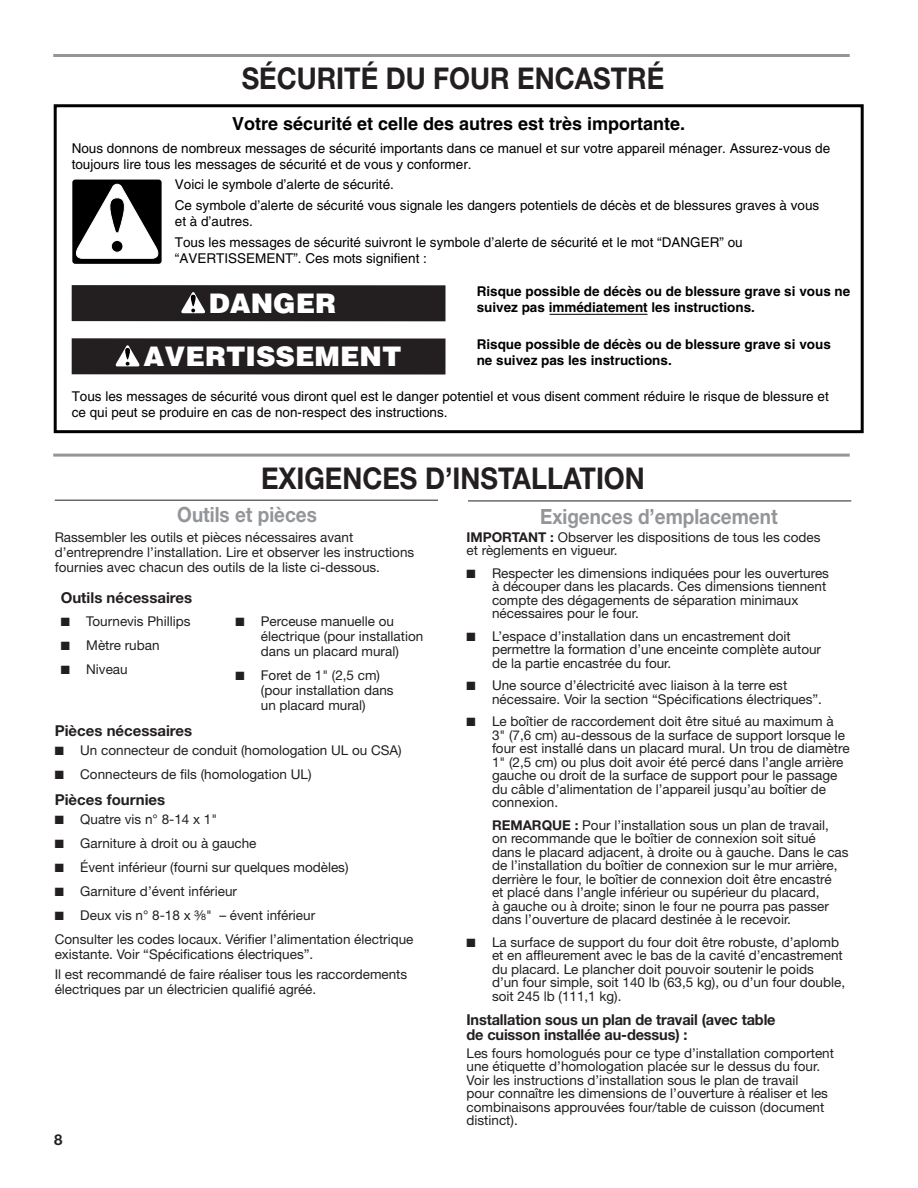
<style>
.page{position:relative;width:918px;height:1188px;background:#fff}
.page>*{position:absolute;margin:0;border:0;box-sizing:border-box;transform-origin:0 0}
.t1{font:700 30px "Helvetica Neue LT Std";color:#231f20;scale:.9 1}
.t2{font:900 27px "Helvetica";color:#fff}
.t3{font:700 21px "Helvetica Neue LT Std";color:#939598;scale:.9 1}
.t4{font:700 18px "Helvetica";color:#000}
.t5{font:700 15px/15px "Helvetica Neue LT Std";letter-spacing:-.01em;color:#231f20}
.t6{font:700 15px "Helvetica Neue LT Std";color:#231f20}
.t7{font:13.5px/13.5px "Helvetica Neue LT Std";color:#231f20}
.t8{font:13.5px/15.8px "Helvetica";color:#000}
.t9{font:700 13.5px/15.8px "Helvetica";color:#000}
.s1{font-weight:700}
.s2{font-size:9px}
</style>
<div class="page">
<hr style="left:53px;top:54px;width:797px;height:3px;background:#939598">
<svg style="left:260px;top:453px;width:386px;height:1px"></svg>
<hr style="left:53px;top:454px;width:797px;height:3px;background:#939598">
<hr style="left:55px;top:500px;width:383px;height:1px;background:#231f20">
<hr style="left:468px;top:501px;width:383px;height:1px;background:#231f20">
<hr style="left:550px;top:314px;width:98px;height:1px;background:#000">
<div style="left:54px;top:104px;width:810px;height:329px;border:3px solid #000"></div>
<div style="left:72px;top:180px;width:90px;height:84px;border:3px solid #000;border-radius:2px"></div>
<svg style="left:73px;top:184px;width:87px;height:75px"></svg>
<div style="left:72px;top:338px;width:373px;height:37px;background:#231f20"></div>
<div style="left:72px;top:285px;width:373px;height:36px;background:#231f20"></div>
<svg style="left:181px;top:292px;width:24px;height:21px"></svg>
<svg style="left:115px;top:345px;width:25px;height:21px"></svg>
<p class="t1" style="left:242px;top:60px;width:471px">SÉCURITÉ DU FOUR ENCASTRÉ</p>
<p class="t4" style="left:232px;top:113px;width:455px">Votre sécurité et celle des autres est très importante.</p>
<p class="t8" style="left:72px;top:140px;width:760px">Nous donnons de nombreux messages de sécurité importants dans ce manuel et sur votre appareil ménager. Assurez-vous de toujours lire tous les messages de sécurité et de vous y conformer.</p>
<p class="t8" style="left:175px;top:174px;width:646px;line-height:21px">Voici le symbole d’alerte de sécurité.<br>Ce symbole d’alerte de sécurité vous signale les dangers potentiels de décès et de blessures graves à vous</p>
<p class="t8" style="left:175px;top:211px;width:569px;line-height:21px">et à d’autres.<br>Tous les messages de sécurité suivront le symbole d’alerte de sécurité et le mot “DANGER” ou</p>
<p class="t8" style="left:175px;top:250px;width:254px">“AVERTISSEMENT”. Ces mots signifient :</p>
<p class="t9" style="left:477px;top:283px;width:375px">Risque possible de décès ou de blessure grave si vous ne suivez pas immédiatement les instructions.</p>
<p class="t9" style="left:477px;top:337px;width:356px">Risque possible de décès ou de blessure grave si vous ne suivez pas les instructions.</p>
<p class="t8" style="left:72px;top:389px;width:759px">Tous les messages de sécurité vous diront quel est le danger potentiel et vous disent comment réduire le risque de blessure et ce qui peut se produire en cas de non-respect des instructions.</p>
<p class="t2" style="left:209px;top:286px;width:129px">DANGER</p>
<p class="t2" style="left:144px;top:339px;width:259px">AVERTISSEMENT</p>
<p class="t1" style="left:261px;top:459px;width:428px">EXIGENCES D’INSTALLATION</p>
<p class="t3" style="left:177px;top:502px;width:157px">Outils et pièces</p>
<p class="t7" style="left:55px;top:529px;width:361px;line-height:15px">Rassembler les outils et pièces nécessaires avant d’entreprendre l’installation. Lire et observer les instructions fournies avec chacun des outils de la liste ci-dessous.</p>
<p class="t5" style="left:61px;top:590px;width:133px">Outils nécessaires</p>
<p class="t7" style="left:61px;top:614px;width:131px">■ Tournevis Phillips</p>
<p class="t7" style="left:61px;top:638px;width:100px">■ Mètre ruban</p>
<p class="t7" style="left:61px;top:662px;width:68px">■ Niveau</p>
<p class="t3" style="left:540px;top:503px;width:265px">Exigences d’emplacement</p>
<p class="t7" style="left:466px;top:530px;width:356px"><span class="s1">IMPORTANT :</span> Observer les dispositions de tous les codes et règlements en vigueur.</p>
<p class="t7" style="left:492px;top:566px;width:339px;text-indent:-26px">■ Respecter les dimensions indiquées pour les ouvertures à découper dans les placards. Ces dimensions tiennent compte des dégagements de séparation minimaux nécessaires pour le four.</p>
<p class="t7" style="left:492px;top:629px;width:331px;text-indent:-26px">■ L’espace d’installation dans un encastrement doit permettre la formation d’une enceinte complète autour de la partie encastrée du four.</p>
<p class="t7" style="left:492px;top:679px;width:332px;text-indent:-26px">■ Une source d’électricité avec liaison à la terre est nécessaire. Voir la section “Spécifications électriques”.</p>
<p class="t7" style="left:492px;top:715px;width:359px;text-indent:-26px">■ Le boîtier de raccordement doit être situé au maximum à 3" (7,6 cm) au-dessous de la surface de support lorsque le four est installé dans un placard mural. Un trou de diamètre 1" (2,5 cm) ou plus doit avoir été percé dans l’angle arrière gauche ou droit de la surface de support pour le passage du câble d’alimentation de l’appareil jusqu’au boîtier de connexion.</p>
<p class="t7" style="left:492px;top:818px;width:358px"><span class="s1">REMARQUE :</span> Pour l’installation sous un plan de travail,<br>on recommande que le boîtier de connexion soit situé dans le placard adjacent, à droite ou à gauche. Dans le cas de l’installation du boîtier de connexion sur le mur arrière, derrière le four, le boîtier de connexion doit être encastré<br>et placé dans l’angle inférieur ou supérieur du placard,<br>à gauche ou à droite; sinon le four ne pourra pas passer dans l’ouverture de placard destinée à le recevoir.</p>
<p class="t7" style="left:492px;top:935px;width:355px;text-indent:-26px">■ La surface de support du four doit être robuste, d’aplomb et en affleurement avec le bas de la cavité d’encastrement du placard. Le plancher doit pouvoir soutenir le poids<br>d’un four simple, soit 140 lb (63,5 kg), ou d’un four double, soit 245 lb (111,1 kg).</p>
<p class="t5" style="left:466px;top:1012px;width:311px">Installation sous un plan de travail (avec table de cuisson installée au-dessus) :</p>
<p class="t7" style="left:466px;top:1046px;width:369px">Les fours homologués pour ce type d’installation comportent une étiquette d’homologation placée sur le dessus du four.<br>Voir les instructions d’installation sous le plan de travail<br>pour connaître les dimensions de l’ouverture à réaliser et les combinaisons approuvées four/table de cuisson (document distinct).</p>
<p class="t7" style="left:261px;top:614px;width:164px;line-height:15px;text-indent:-26px">■ Perceuse manuelle ou électrique (pour installation dans un placard mural)</p>
<p class="t7" style="left:261px;top:668px;width:134px;line-height:15px;text-indent:-26px">■ Foret de 1" (2,5 cm) (pour installation dans un placard mural)</p>
<p class="t5" style="left:55px;top:722px;width:139px">Pièces nécessaires</p>
<p class="t7" style="left:55px;top:743px;width:349px">■ Un connecteur de conduit (homologation UL ou CSA)</p>
<p class="t7" style="left:55px;top:767px;width:258px">■ Connecteurs de fils (homologation UL)</p>
<p class="t5" style="left:55px;top:791px;width:112px">Pièces fournies</p>
<p class="t7" style="left:55px;top:812px;width:164px">■ Quatre vis n° 8-14 x 1"</p>
<p class="t7" style="left:55px;top:836px;width:203px">■ Garniture à droit ou à gauche</p>
<p class="t7" style="left:55px;top:860px;width:295px">■ Évent inférieur (fourni sur quelques modèles)</p>
<p class="t7" style="left:55px;top:884px;width:184px">■ Garniture d’évent inférieur</p>
<p class="t7" style="left:55px;top:908px;width:262px">■ Deux vis n° 8-18 x ³⁄<span class="s2">8</span>" – évent inférieur</p>
<p class="t7" style="left:55px;top:932px;width:360px;line-height:15px">Consulter les codes locaux. Vérifier l’alimentation électrique existante. Voir “Spécifications électriques”.</p>
<p class="t7" style="left:55px;top:966px;width:354px;line-height:15px">Il est recommandé de faire réaliser tous les raccordements électriques par un électricien qualifié agréé.</p>
<p class="t6" style="left:54px;top:1130px;width:10px">8</p>
</div>
